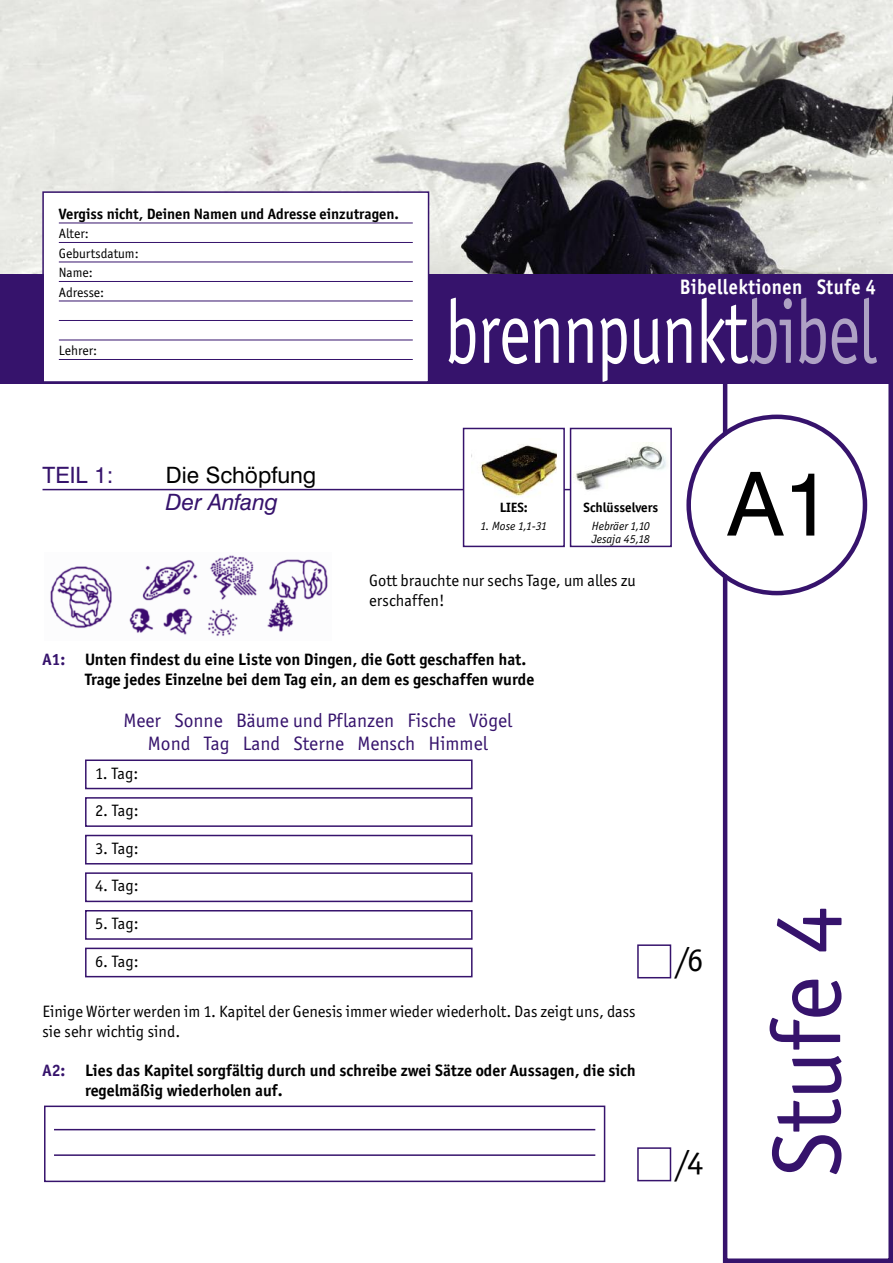
<style>
.page{position:relative;width:893px;height:1263px;background:#fff}
.page>*{position:absolute;margin:0;border:0;box-sizing:border-box;transform-origin:0 0}
.t1{font:97.5px "Officina San ITC";color:#36136c}
.t2{font:90px "Officina San ITC";letter-spacing:-.015em;color:#fff;scale:.75 1}
.t3{font:88.5px "Swiss 721 BT";color:#000}
.t4{font:33px "Officina San ITC";color:#000}
.t5{font:22.5px "Swiss 721 BT";color:#000}
.t6{font:italic 22.5px "Swiss 721 BT";color:#36136c}
.t7{font:22.5px "Swiss 721 BT";color:#36136c}
.t8{font:700 21px "Officina San ITC";letter-spacing:.025em;color:#fff;scale:.9 1}
.t9{font:19.5px/23.4px "Officina San ITC";color:#36136c;text-align:center}
.t10{font:700 16.5px/19.8px "Officina San ITC";color:#000}
.t11{font:16.5px/19.8px "Officina San ITC";color:#000}
.t12{font:700 15px "Officina San ITC";color:#000}
.t13{font:13.5px/19.5px "Officina San ITC";color:#000}
.t14{font:700 13.5px "Officina San ITC";color:#000}
.t15{font:italic 12px/13.5px "Officina San ITC";color:#000}
.s1{color:#aea1c4}
.s2{color:#36136c}
</style>
<div class="page">
<div style="left:723px;top:0;width:170px;height:1263px;border:4px solid #36136c"></div>
<div style="left:0;top:172px;width:893px;height:212px;background:#36136c"></div>
<svg style="left:686px;top:415px;width:181px;height:180px"></svg>
<img style="left:0;top:0;width:893px;height:274px">
<div style="left:44px;top:193px;width:384px;height:188px;background:#fff"></div>
<div style="left:42px;top:191px;width:387px;height:192px;border:2px solid #36136c"></div>
<hr style="left:59px;top:223px;width:354px;height:1px;background:#36136c">
<hr style="left:59px;top:242px;width:354px;height:1px;background:#36136c">
<hr style="left:59px;top:262px;width:354px;height:1px;background:#36136c">
<hr style="left:59px;top:281px;width:354px;height:1px;background:#36136c">
<hr style="left:59px;top:301px;width:354px;height:1px;background:#36136c">
<hr style="left:59px;top:320px;width:354px;height:1px;background:#36136c">
<hr style="left:59px;top:340px;width:354px;height:1px;background:#36136c">
<hr style="left:59px;top:359px;width:354px;height:1px;background:#36136c">
<hr style="left:43px;top:489px;width:612px;height:1px;background:#36136c">
<div style="left:464px;top:429px;width:99px;height:117px;background:#fff"></div>
<div style="left:463px;top:428px;width:102px;height:119px;border:2px solid #36136c"></div>
<img style="left:471px;top:444px;width:85px;height:53px">
<div style="left:570px;top:428px;width:102px;height:119px;border:2px solid #36136c"></div>
<img style="left:573px;top:442px;width:93px;height:49px">
<div style="left:637px;top:944px;width:34px;height:34px;border:2px solid #36136c"></div>
<div style="left:44px;top:1105px;width:561px;height:77px;border:2px solid #36136c"></div>
<hr style="left:54px;top:1129px;width:541px;height:1px;background:#36136c">
<hr style="left:54px;top:1154px;width:541px;height:2px;background:#36136c">
<div style="left:85px;top:948px;width:388px;height:29px;border:2px solid #36136c"></div>
<div style="left:85px;top:910px;width:388px;height:30px;border:2px solid #36136c"></div>
<div style="left:85px;top:872px;width:388px;height:30px;border:2px solid #36136c"></div>
<div style="left:85px;top:835px;width:388px;height:29px;border:2px solid #36136c"></div>
<div style="left:85px;top:797px;width:388px;height:30px;border:2px solid #36136c"></div>
<div style="left:85px;top:759px;width:388px;height:30px;border:2px solid #36136c"></div>
<img style="left:50px;top:555px;width:278px;height:81px">
<div style="left:637px;top:1147px;width:34px;height:34px;border:2px solid #36136c"></div>
<p class="t12" style="left:59px;top:204px;width:342px">Vergiss nicht, Deinen Namen und Adresse einzutragen.</p>
<p class="t13" style="left:59px;top:224px;width:81px">Alter:<br>Geburtsdatum:<br>Name:<br>Adresse:</p>
<p class="t13" style="left:59px;top:341px;width:40px">Lehrer:</p>
<p class="t8" style="left:680px;top:274px;width:219px">Bibellektionen Stufe 4</p>
<h2 class="t2" style="left:445px;top:280px;width:576px">brennpunkt<span class="s1">bibel</span></h2>
<h3 class="t7" style="left:43px;top:462px;width:72px">TEIL 1:</h3>
<h3 class="t5" style="left:166px;top:462px;width:152px">Die Schöpfung</h3>
<h3 class="t6" style="left:166px;top:489px;width:114px">Der Anfang</h3>
<p class="t14" style="left:500px;top:499px;width:30px">LIES:</p>
<p class="t15" style="left:480px;top:519px;width:68px">1. Mose 1,1-31</p>
<p class="t14" style="left:583px;top:499px;width:76px">Schlüsselvers</p>
<p class="t15" style="left:592px;top:519px;width:60px">Hebräer 1,10<br>Jesaja 45,18</p>
<p class="t11" style="left:369px;top:570px;width:268px">Gott brauchte nur sechs Tage, um alles zu erschaffen!</p>
<p class="t10" style="left:85px;top:650px;width:451px;text-indent:-43px"><span class="s2">A1:</span> Unten findest du eine Liste von Dingen, die Gott geschaffen hat.<br>Trage jedes Einzelne bei dem Tag ein, an dem es geschaffen wurde</p>
<p class="t9" style="left:124px;top:708px;width:390px">Meer Sonne Bäume und Pflanzen Fische Vögel<br>Mond Tag Land Sterne Mensch Himmel</p>
<p class="t11" style="left:95px;top:763px;width:45px">1. Tag:</p>
<p class="t11" style="left:95px;top:801px;width:45px">2. Tag:</p>
<p class="t11" style="left:95px;top:838px;width:45px">3. Tag:</p>
<p class="t11" style="left:95px;top:876px;width:45px">4. Tag:</p>
<p class="t11" style="left:95px;top:913px;width:45px">5. Tag:</p>
<p class="t11" style="left:95px;top:951px;width:45px">6. Tag:</p>
<p class="t11" style="left:43px;top:1001px;width:595px">Einige Wörter werden im 1. Kapitel der Genesis immer wieder wiederholt. Das zeigt uns, dass sie sehr wichtig sind.</p>
<p class="t10" style="left:85px;top:1061px;width:552px;text-indent:-43px"><span class="s2">A2:</span> Lies das Kapitel sorgfältig durch und schreibe zwei Sätze oder Aussagen, die sich regelmäßig wiederholen auf.</p>
<h3 class="t4" style="left:676px;top:941px;width:29px">/6</h3>
<h3 class="t4" style="left:676px;top:1144px;width:29px">/4</h3>
<h3 class="t3" style="left:727px;top:453px;width:106px">A1</h3>
<h1 class="t1" style="left:751px;top:1178px;width:274px;rotate:-90deg">Stufe 4</h1>
</div>
